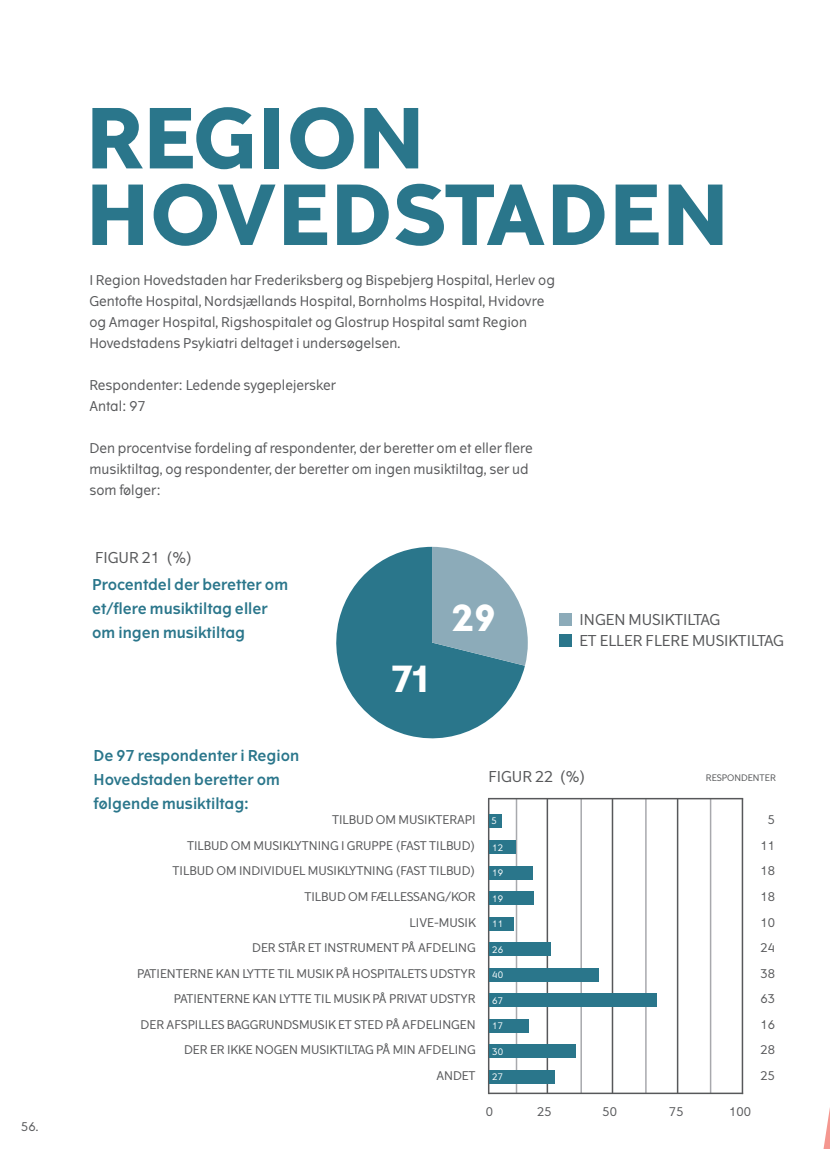
<style>
.page{position:relative;width:830px;height:1149px;background:#fff}
.page>*{position:absolute;margin:0;border:0;box-sizing:border-box;transform-origin:0 0}
.Brød_Overskrift{font:700 82.5px "The Wave";color:#2a768b}
.Overskrift{font:700 36px "The Wave";color:#fff}
.Overskrift-2{font:15px/24px "The Wave D Bd";color:#2a768b}
.t1{font:15px "The Wave";color:#57585a}
.Brød_uden_indryk{font:13.5px/21px "The Wave";color:#57585a}
.t2{font:12px "The Wave";color:#57585a}
.t3{font:9px "The Wave";color:#fff}
.t4{font:9px "The Wave";color:#57585a}
</style>
<div class="page">
<svg style="left:823px;top:1114px;width:6px;height:34px"></svg>
<div style="left:558px;top:613px;width:13px;height:13px;background:#8cabb9"></div>
<div style="left:558px;top:633px;width:13px;height:13px;background:#2a768b"></div>
<hr style="left:487px;top:798px;width:2px;height:295px;background:#57585a">
<hr style="left:676px;top:798px;width:2px;height:295px;background:#57585a">
<hr style="left:709px;top:798px;width:2px;height:295px;background:#a8a9ad">
<hr style="left:611px;top:798px;width:2px;height:295px;background:#57585a">
<hr style="left:644px;top:798px;width:2px;height:295px;background:#a8a9ad">
<hr style="left:546px;top:798px;width:2px;height:295px;background:#57585a">
<hr style="left:580px;top:798px;width:1px;height:295px;background:#a8a9ad">
<hr style="left:515px;top:798px;width:2px;height:295px;background:#a8a9ad">
<hr style="left:488px;top:1092px;width:254px;height:1px;background:#57585a">
<hr style="left:488px;top:797px;width:254px;height:2px;background:#57585a">
<hr style="left:741px;top:798px;width:1px;height:295px;background:#57585a">
<div style="left:489px;top:840px;width:26px;height:13px;background:#2a768b"></div>
<div style="left:489px;top:865px;width:44px;height:14px;background:#2a768b"></div>
<div style="left:489px;top:891px;width:44px;height:13px;background:#2a768b"></div>
<div style="left:489px;top:916px;width:24px;height:14px;background:#2a768b"></div>
<div style="left:489px;top:942px;width:61px;height:13px;background:#2a768b"></div>
<div style="left:489px;top:967px;width:109px;height:14px;background:#2a768b"></div>
<div style="left:489px;top:993px;width:168px;height:13px;background:#2a768b"></div>
<div style="left:489px;top:1018px;width:40px;height:14px;background:#2a768b"></div>
<div style="left:489px;top:1044px;width:86px;height:13px;background:#2a768b"></div>
<div style="left:489px;top:1069px;width:65px;height:14px;background:#2a768b"></div>
<div style="left:489px;top:813px;width:13px;height:14px;background:#2a768b"></div>
<svg style="left:336px;top:546px;width:188px;height:193px;fill:#2a768b"></svg>
<svg style="left:432px;top:546px;width:95px;height:119px"></svg>
<hr style="left:829px;top:54px;width:1px;height:182px;background:#2a768b">
<p class="t2" style="left:21px;top:1118px;width:19px">56.</p>
<p class="Brød_Overskrift" style="left:85px;top:86px;width:341px">REGION</p>
<p class="Brød_Overskrift" style="left:85px;top:162px;width:645px">HOVEDSTADEN</p>
<p class="Brød_uden_indryk" style="left:89px;top:270px;width:467px">I Region Hovedstaden har Frederiksberg og Bispebjerg Hospital, Herlev og Gentofte Hospital, Nordsjællands Hospital, Bornholms Hospital, Hvidovre og Amager Hospital, Rigshospitalet og Glostrup Hospital samt Region Hovedstadens Psykiatri deltaget i undersøgelsen.</p>
<p class="Brød_uden_indryk" style="left:89px;top:375px;width:248px">Respondenter: Ledende sygeplejersker</p>
<p class="Brød_uden_indryk" style="left:89px;top:396px;width:58px">Antal: 97</p>
<p class="Brød_uden_indryk" style="left:89px;top:438px;width:444px">Den procentvise fordeling af respondenter, der beretter om et eller flere musiktiltag, og respondenter, der beretter om ingen musiktiltag, ser ud som følger:</p>
<p class="t1" style="left:95px;top:547px;width:99px">FIGUR 21 (%)</p>
<p class="Overskrift-2" style="left:92px;top:572px;width:197px">Procentdel der beretter om et/flere musiktiltag eller om ingen musiktiltag</p>
<p class="Overskrift" style="left:391px;top:656px;width:42px">71</p>
<p class="Overskrift" style="left:452px;top:594px;width:45px">29</p>
<p class="t1" style="left:579px;top:610px;width:142px">INGEN MUSIKTILTAG</p>
<p class="t1" style="left:579px;top:631px;width:206px">ET ELLER FLERE MUSIKTILTAG</p>
<p class="Overskrift-2" style="left:94px;top:743px;width:207px">De 97 respondenter i Region<br>Hovedstaden beretter om følgende musiktiltag:</p>
<p class="t2" style="left:332px;top:812px;width:145px">TILBUD OM MUSIKTERAPI</p>
<p class="t2" style="left:187px;top:837px;width:290px">TILBUD OM MUSIKLYTNING I GRUPPE (FAST TILBUD)</p>
<p class="t2" style="left:172px;top:863px;width:304px">TILBUD OM INDIVIDUEL MUSIKLYTNING (FAST TILBUD)</p>
<p class="t2" style="left:304px;top:888px;width:172px">TILBUD OM FÆLLESSANG/KOR</p>
<p class="t2" style="left:409px;top:914px;width:67px">LIVE-MUSIK</p>
<p class="t2" style="left:252px;top:939px;width:225px">DER STÅR ET INSTRUMENT PÅ AFDELING</p>
<p class="t2" style="left:137px;top:965px;width:340px">PATIENTERNE KAN LYTTE TIL MUSIK PÅ HOSPITALETS UDSTYR</p>
<p class="t2" style="left:174px;top:990px;width:303px">PATIENTERNE KAN LYTTE TIL MUSIK PÅ PRIVAT UDSTYR</p>
<p class="t2" style="left:140px;top:1016px;width:336px">DER AFSPILLES BAGGRUNDSMUSIK ET STED PÅ AFDELINGEN</p>
<p class="t2" style="left:184px;top:1041px;width:293px">DER ER IKKE NOGEN MUSIKTILTAG PÅ MIN AFDELING</p>
<p class="t2" style="left:436px;top:1067px;width:41px">ANDET</p>
<p class="t1" style="left:488px;top:766px;width:99px">FIGUR 22 (%)</p>
<p class="t3" style="left:491px;top:814px;width:7px">5</p>
<p class="t3" style="left:492px;top:841px;width:12px">12</p>
<p class="t3" style="left:492px;top:866px;width:12px">19</p>
<p class="t3" style="left:492px;top:892px;width:12px">19</p>
<p class="t3" style="left:492px;top:917px;width:12px">11</p>
<p class="t3" style="left:492px;top:943px;width:12px">26</p>
<p class="t3" style="left:492px;top:968px;width:12px">40</p>
<p class="t3" style="left:492px;top:994px;width:12px">67</p>
<p class="t3" style="left:492px;top:1019px;width:12px">17</p>
<p class="t3" style="left:492px;top:1045px;width:12px">30</p>
<p class="t3" style="left:492px;top:1070px;width:12px">27</p>
<p class="t4" style="left:705px;top:771px;width:72px">RESPONDENTER</p>
<p class="t2" style="left:767px;top:812px;width:9px">5</p>
<p class="t2" style="left:760px;top:837px;width:16px">11</p>
<p class="t2" style="left:760px;top:863px;width:16px">18</p>
<p class="t2" style="left:760px;top:888px;width:16px">18</p>
<p class="t2" style="left:760px;top:914px;width:16px">10</p>
<p class="t2" style="left:760px;top:939px;width:16px">24</p>
<p class="t2" style="left:760px;top:965px;width:16px">38</p>
<p class="t2" style="left:760px;top:990px;width:16px">63</p>
<p class="t2" style="left:760px;top:1016px;width:16px">16</p>
<p class="t2" style="left:760px;top:1041px;width:16px">28</p>
<p class="t2" style="left:760px;top:1067px;width:16px">25</p>
<p class="t2" style="left:485px;top:1103px;width:9px">0</p>
<p class="t2" style="left:537px;top:1103px;width:16px">25</p>
<p class="t2" style="left:602px;top:1103px;width:16px">50</p>
<p class="t2" style="left:668px;top:1103px;width:16px">75</p>
<p class="t2" style="left:729px;top:1103px;width:23px">100</p>
</div>
